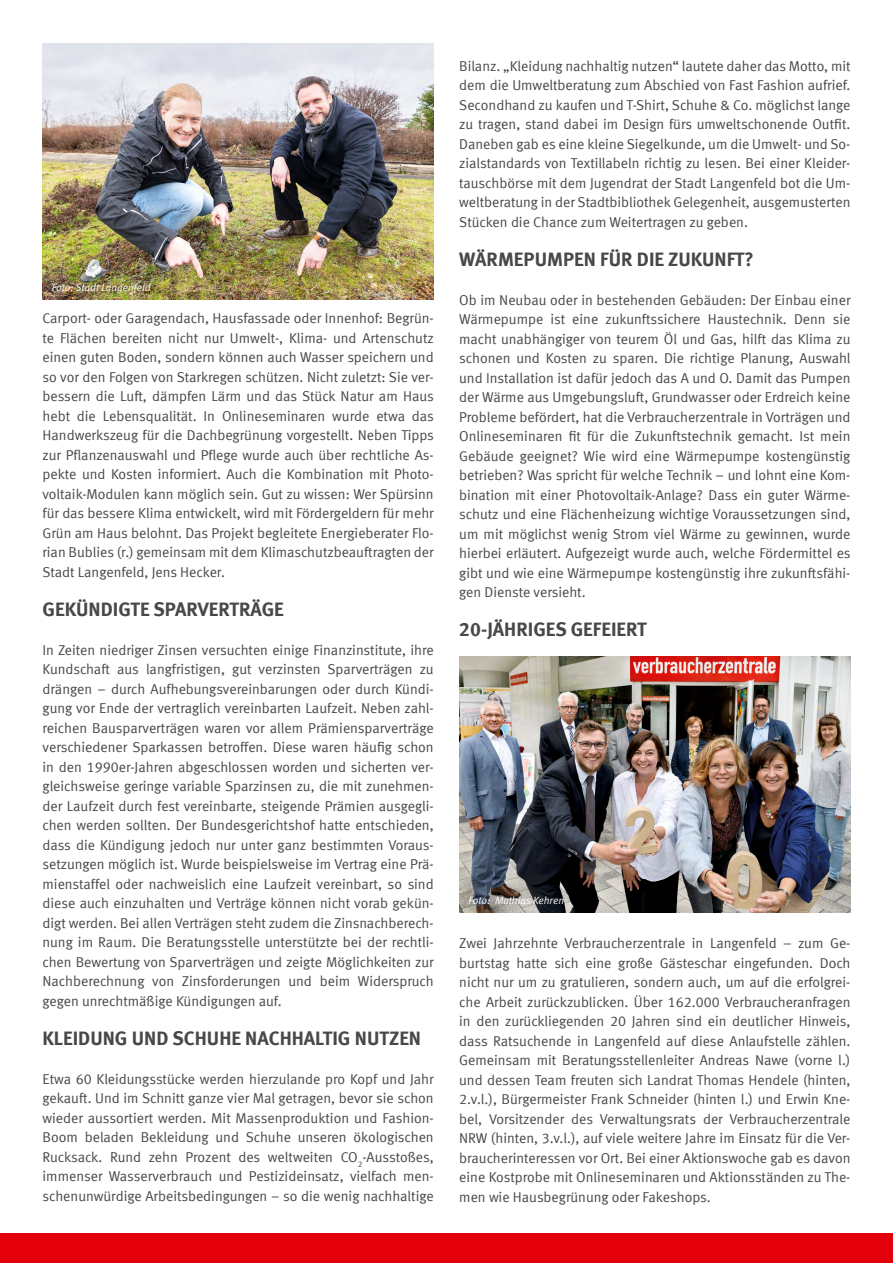
<style>
.page{position:relative;width:893px;height:1263px;background:#fff}
.page>*{position:absolute;margin:0;border:0;box-sizing:border-box;transform-origin:0 0}
.t1{font:700 19.5px "VZ Meta LF";color:#484847}
.t2{font:14.25px/19.5px "VZ Meta LF";color:#484847;text-align:justify}
.t3{font:italic 10.5px "VZ Meta LF";color:#fff}
</style>
<div class="page">
<div style="left:0;top:1233px;width:893px;height:30px;background:#e3000b"></div>
<img style="left:459px;top:657px;width:391px;height:256px">
<img style="left:43px;top:44px;width:391px;height:256px">
<p class="t3" style="left:52px;top:282px;width:100px">Foto: Stadt Langenfeld</p>
<p class="t2" style="left:43px;top:308px;width:393px">Carport- oder Garagendach, Hausfassade oder Innenhof: Begrün&shy;te Flächen bereiten nicht nur Umwelt-, Klima- und Artenschutz einen guten Boden, sondern können auch Wasser speichern und so vor den Folgen von Starkregen schützen. Nicht zuletzt: Sie ver&shy;bessern die Luft, dämpfen Lärm und das Stück Natur am Haus hebt die Lebensqualität. In Onlineseminaren wurde etwa das Handwerkszeug für die Dachbegrünung vorgestellt. Neben Tipps zur Pflanzenauswahl und Pflege wurde auch über rechtliche As&shy;pekte und Kosten informiert. Auch die Kombination mit Photo&shy;voltaik-Modulen kann möglich sein. Gut zu wissen: Wer Spürsinn für das bessere Klima entwickelt, wird mit Fördergeldern für mehr Grün am Haus belohnt. Das Projekt begleitete Energieberater Flo&shy;rian Bublies (r.) gemeinsam mit dem Klimaschutzbeauftragten der Stadt Langenfeld, Jens Hecker.</p>
<h1 class="t1" style="left:43px;top:597px;width:243px">GEKÜNDIGTE SPARVERTRÄGE</h1>
<p class="t2" style="left:43px;top:640px;width:393px">In Zeiten niedriger Zinsen versuchten einige Finanzinstitute, ihre Kundschaft aus langfristigen, gut verzinsten Sparverträgen zu drängen – durch Aufhebungsvereinbarungen oder durch Kündi&shy;gung vor Ende der vertraglich vereinbarten Laufzeit. Neben zahl&shy;reichen Bausparverträgen waren vor allem Prämiensparverträge verschiedener Sparkassen betroffen. Diese waren häufig schon in den 1990er-Jahren abgeschlossen worden und sicherten ver&shy;gleichsweise geringe variable Sparzinsen zu, die mit zunehmen&shy;der Laufzeit durch fest vereinbarte, steigende Prämien ausgegli&shy;chen werden sollten. Der Bundesgerichtshof hatte entschieden, dass die Kündigung jedoch nur unter ganz bestimmten Voraus&shy;setzungen möglich ist. Wurde beispielsweise im Vertrag eine Prä&shy;mienstaffel oder nachweislich eine Laufzeit vereinbart, so sind diese auch einzuhalten und Verträge können nicht vorab gekün&shy;digt werden. Bei allen Verträgen steht zudem die Zinsnachberech&shy;nung im Raum. Die Beratungsstelle unterstützte bei der rechtli&shy;chen Bewertung von Sparverträgen und zeigte Möglichkeiten zur Nachberechnung von Zinsforderungen und beim Widerspruch gegen unrechtmäßige Kündigungen auf.</p>
<h1 class="t1" style="left:43px;top:1026px;width:380px">KLEIDUNG UND SCHUHE NACHHALTIG NUTZEN</h1>
<p class="t2" style="left:43px;top:1069px;width:393px">Etwa 60 Kleidungsstücke werden hierzulande pro Kopf und Jahr gekauft. Und im Schnitt ganze vier Mal getragen, bevor sie schon wieder aussortiert werden. Mit Massenproduktion und Fashion-Boom beladen Bekleidung und Schuhe unseren ökologischen Rucksack. Rund zehn Prozent des weltweiten CO<sub>2</sub>-Ausstoßes, immenser Wasserverbrauch und Pestizideinsatz, vielfach men&shy;schenunwürdige Arbeitsbedingungen – so die wenig nachhaltige</p>
<p class="t2" style="left:459px;top:56px;width:393px">Bilanz. „Kleidung nachhaltig nutzen“ lautete daher das Motto, mit dem die Umweltberatung zum Abschied von Fast Fashion aufrief.<br>Secondhand zu kaufen und T-Shirt, Schuhe &amp; Co. möglichst lange zu tragen, stand dabei im Design fürs umweltschonende Outfit.<br>Daneben gab es eine kleine Siegelkunde, um die Umwelt- und So&shy;zialstandards von Textillabeln richtig zu lesen. Bei einer Kleider&shy;tauschbörse mit dem Jugendrat der Stadt Langenfeld bot die Um&shy;weltberatung in der Stadtbibliothek Gelegenheit, ausgemusterten Stücken die Chance zum Weitertragen zu geben.</p>
<h1 class="t1" style="left:459px;top:247px;width:296px">WÄRMEPUMPEN FÜR DIE ZUKUNFT?</h1>
<p class="t2" style="left:459px;top:290px;width:393px">Ob im Neubau oder in bestehenden Gebäuden: Der Einbau einer Wärmepumpe ist eine zukunftssichere Haustechnik. Denn sie macht unabhängiger von teurem Öl und Gas, hilft das Klima zu schonen und Kosten zu sparen. Die richtige Planung, Auswahl und Installation ist dafür jedoch das A und O. Damit das Pumpen der Wärme aus Umgebungsluft, Grundwasser oder Erdreich keine Probleme befördert, hat die Verbraucherzentrale in Vorträgen und Onlineseminaren fit für die Zukunftstechnik gemacht. Ist mein Gebäude geeignet? Wie wird eine Wärmepumpe kostengünstig betrieben? Was spricht für welche Technik – und lohnt eine Kom&shy;bination mit einer Photovoltaik-Anlage? Dass ein guter Wärme&shy;schutz und eine Flächenheizung wichtige Voraussetzungen sind, um mit möglichst wenig Strom viel Wärme zu gewinnen, wurde hierbei erläutert. Aufgezeigt wurde auch, welche Fördermittel es gibt und wie eine Wärmepumpe kostengünstig ihre zukunftsfähi&shy;gen Dienste versieht.</p>
<h1 class="t1" style="left:459px;top:618px;width:189px">20-JÄHRIGES GEFEIERT</h1>
<p class="t3" style="left:468px;top:894px;width:97px">Foto: Mathias Kehren</p>
<p class="t2" style="left:459px;top:933px;width:393px">Zwei Jahrzehnte Verbraucherzentrale in Langenfeld – zum Ge&shy;burtstag hatte sich eine große Gästeschar eingefunden. Doch nicht nur um zu gratulieren, sondern auch, um auf die erfolgrei&shy;che Arbeit zurückzublicken. Über 162.000 Verbraucheranfragen in den zurückliegenden 20 Jahren sind ein deutlicher Hinweis, dass Ratsuchende in Langenfeld auf diese Anlaufstelle zählen.<br>Gemeinsam mit Beratungsstellenleiter Andreas Nawe (vorne l.) und dessen Team freuten sich Landrat Thomas Hendele (hinten, 2.v.l.), Bürgermeister Frank Schneider (hinten l.) und Erwin Kne&shy;bel, Vorsitzender des Verwaltungsrats der Verbraucherzentrale NRW (hinten, 3.v.l.), auf viele weitere Jahre im Einsatz für die Ver&shy;braucherinteressen vor Ort. Bei einer Aktionswoche gab es davon eine Kostprobe mit Onlineseminaren und Aktionsständen zu The&shy;men wie Hausbegrünung oder Fakeshops.</p>
</div>
